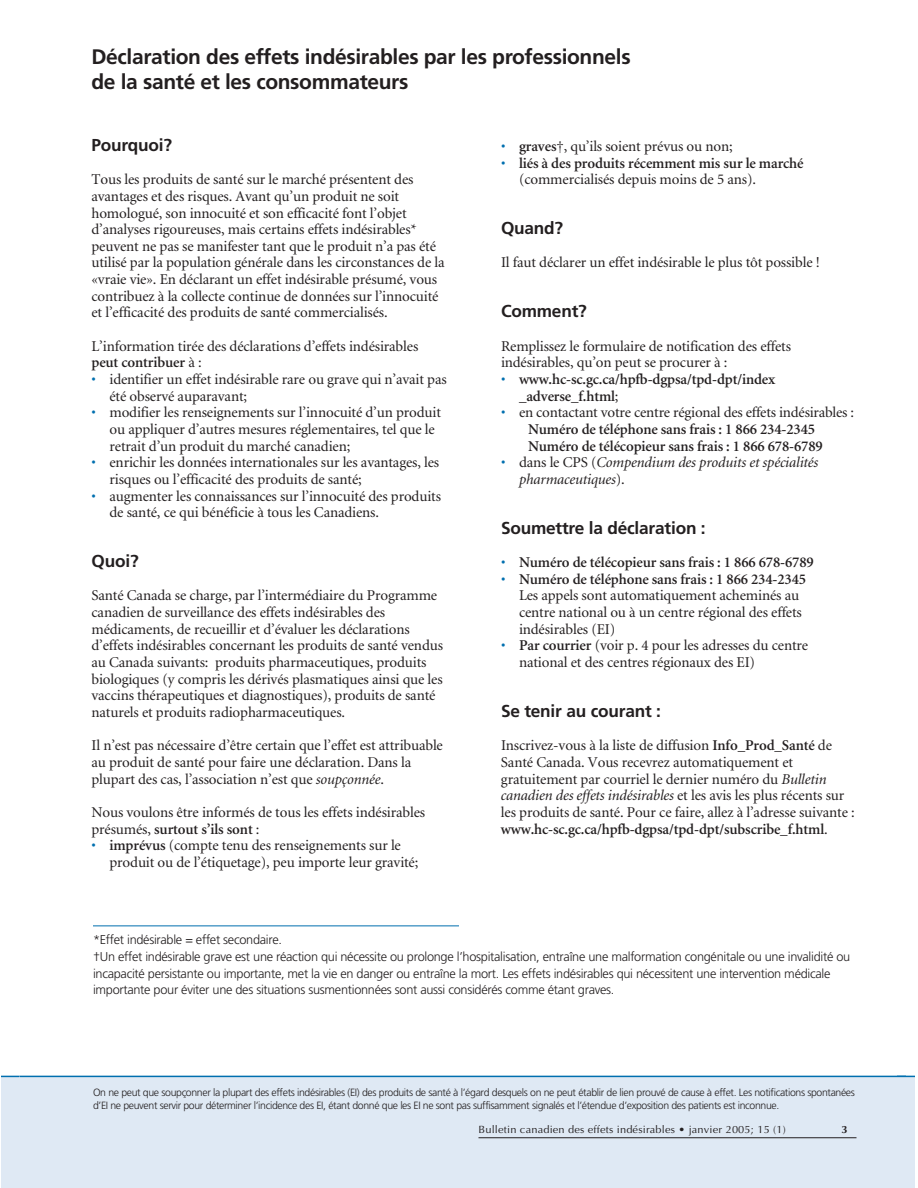
<style>
.page{position:relative;width:918px;height:1188px;background:#fff}
.page>*{position:absolute;margin:0;border:0;box-sizing:border-box;transform-origin:0 0}
.t1{font:700 21px/25.2px "Frutiger";letter-spacing:-.015em;color:#231f20}
.t2{font:700 17.25px "Frutiger";letter-spacing:-.01em;color:#231f20}
.t3{font:15px/16.6px "Minion";letter-spacing:-.01em;color:#231f20}
.t4{font:600 15px/16.6px "Minion";letter-spacing:-.01em;color:#231f20}
.t5{font:italic 15px/16.6px "Minion";letter-spacing:-.01em;color:#231f20}
.t6{font:300 12.75px/16.6px "Frutiger";letter-spacing:-.02em;color:#231f20}
.t7{font:300 10.5px/12.8px "Frutiger";letter-spacing:-.035em;color:#231f20}
.t8{font:10.5px "Optima";letter-spacing:.015em;color:#231f20;scale:1.05 1}
.t9{font:700 10.5px "Optima";color:#231f20;scale:1.05 1}
.s1{font-weight:600}
.s2{color:#006faf}
.s3{font-style:italic}
.s4{font-weight:400;color:#006faf}
.s5{font-weight:400}
.s6{font-style:normal;color:#006faf}
.s7{font-style:normal}
</style>
<div class="page">
<div style="left:897px;top:1077px;width:18px;height:111px;background:#dfe9f4"></div>
<div style="left:20px;top:1077px;width:886px;height:111px;background:#dfe9f4"></div>
<hr style="left:20px;top:1076px;width:886px;height:1px;background:#006faf">
<hr style="left:478px;top:1137px;width:378px;height:1px;background:#231f20">
<div style="left:2px;top:1077px;width:18px;height:111px;background:#dfe9f4"></div>
<svg style="left:2px;top:1076px;width:17px;height:1px"></svg>
<hr style="left:93px;top:926px;width:366px;height:1px;background:#006faf">
<h1 class="t1" style="left:92px;top:45px;width:541px">Déclaration des effets indésirables par les professionnels de la santé et les consommateurs</h1>
<p class="t2" style="left:92px;top:138px;width:82px">Pourquoi?</p>
<p class="t3" style="left:92px;top:172px;width:355px">Tous les produits de santé sur le marché présentent des avantages et des risques. Avant qu’un produit ne soit homologué, son innocuité et son efficacité font l’objet d’analyses rigoureuses, mais certains effets indésirables* peuvent ne pas se manifester tant que le produit n’a pas été utilisé par la population générale dans les circonstances de la «vraie vie». En déclarant un effet indésirable présumé, vous contribuez à la collecte continue de données sur l’innocuité et l’efficacité des produits de santé commercialisés.</p>
<p class="t3" style="left:92px;top:339px;width:328px">L’information tirée des déclarations d’effets indésirables <span class="s1">peut contribuer</span> à :</p>
<p class="t3" style="left:110px;top:372px;width:339px;text-indent:-18px"><span class="s2">•</span> identifier un effet indésirable rare ou grave qui n’avait pas été observé auparavant;</p>
<p class="t3" style="left:110px;top:405px;width:333px;text-indent:-18px"><span class="s2">•</span> modifier les renseignements sur l’innocuité d’un produit ou appliquer d’autres mesures réglementaires, tel que le retrait d’un produit du marché canadien;</p>
<p class="t3" style="left:110px;top:455px;width:331px;text-indent:-18px"><span class="s2">•</span> enrichir les données internationales sur les avantages, les risques ou l’efficacité des produits de santé;</p>
<p class="t3" style="left:110px;top:489px;width:333px;text-indent:-18px"><span class="s2">•</span> augmenter les connaissances sur l’innocuité des produits de santé, ce qui bénéficie à tous les Canadiens.</p>
<p class="t2" style="left:92px;top:554px;width:49px">Quoi?</p>
<p class="t3" style="left:92px;top:589px;width:353px">Santé Canada se charge, par l’intermédiaire du Programme canadien de surveillance des effets indésirables des médicaments, de recueillir et d’évaluer les déclarations d’effets indésirables concernant les produits de santé vendus au Canada suivants: produits pharmaceutiques, produits biologiques (y compris les dérivés plasmatiques ainsi que les vaccins thérapeutiques et diagnostiques), produits de santé naturels et produits radiopharmaceutiques.</p>
<p class="t3" style="left:92px;top:738px;width:353px">Il n’est pas nécessaire d’être certain que l’effet est attribuable au produit de santé pour faire une déclaration. Dans la plupart des cas, l’association n’est que <span class="s3">soupçonnée</span>.</p>
<p class="t3" style="left:92px;top:805px;width:335px">Nous voulons être informés de tous les effets indésirables présumés, <span class="s1">surtout s’ils sont</span> :</p>
<p class="t3" style="left:110px;top:838px;width:310px;text-indent:-18px"><span class="s2">•</span> <span class="s1">imprévus</span> (compte tenu des renseignements sur le produit ou de l’étiquetage), peu importe leur gravité;</p>
<p class="t3" style="left:501px;top:139px;width:233px"><span class="s2">•</span> <span class="s1">graves</span>†, qu’ils soient prévus ou non;</p>
<p class="t4" style="left:519px;top:156px;width:286px;text-indent:-18px"><span class="s4">•</span> liés à des produits récemment mis sur le marché <span class="s5">(commercialisés depuis moins de 5 ans).</span></p>
<p class="t2" style="left:501px;top:221px;width:64px">Quand?</p>
<p class="t3" style="left:501px;top:256px;width:320px">Il faut déclarer un effet indésirable le plus tôt possible !</p>
<p class="t2" style="left:501px;top:304px;width:87px">Comment?</p>
<p class="t3" style="left:501px;top:339px;width:292px">Remplissez le formulaire de notification des effets indésirables, qu’on peut se procurer à :</p>
<p class="t4" style="left:519px;top:372px;width:258px;text-indent:-18px"><span class="s4">•</span> www.hc-sc.gc.ca/hpfb-dgpsa/tpd-dpt/index _adverse_f.html<span class="s5">;</span></p>
<p class="t4" style="left:528px;top:405px;width:328px;text-indent:-27px"><span class="s4">•</span> <span class="s5">en contactant votre centre régional des effets indésirables :<br></span>Numéro de téléphone sans frais : 1 866 234-2345<br>Numéro de télécopieur sans frais : 1 866 678-6789</p>
<p class="t5" style="left:519px;top:455px;width:301px;text-indent:-18px"><span class="s6">•</span> <span class="s7">dans le CPS (</span>Compendium des produits et spécialités pharmaceutiques<span class="s7">).</span></p>
<p class="t2" style="left:501px;top:521px;width:206px">Soumettre la déclaration :</p>
<p class="t4" style="left:501px;top:555px;width:314px"><span class="s4">•</span> Numéro de télécopieur sans frais : 1 866 678-6789</p>
<p class="t3" style="left:519px;top:572px;width:289px;text-indent:-18px"><span class="s2">•</span> <span class="s1">Numéro de téléphone sans frais : 1 866 234-2345<br></span>Les appels sont automatiquement acheminés au centre national ou à un centre régional des effets indésirables (EI)</p>
<p class="t3" style="left:519px;top:639px;width:291px;text-indent:-18px"><span class="s2">•</span> <span class="s1">Par courrier</span> (voir p. 4 pour les adresses du centre national et des centres régionaux des EI)</p>
<p class="t2" style="left:501px;top:704px;width:162px">Se tenir au courant :</p>
<p class="t3" style="left:501px;top:738px;width:355px">Inscrivez-vous à la liste de diffusion <span class="s1">Info_Prod_Santé</span> de Santé Canada. Vous recevrez automatiquement et gratuitement par courriel le dernier numéro du <span class="s3">Bulletin canadien des effets indésirables</span> et les avis les plus récents sur les produits de santé. Pour ce faire, allez à l’adresse suivante : <span class="s1">www.hc-sc.gc.ca/hpfb-dgpsa/tpd-dpt/subscribe_f.html</span>.</p>
<p class="t6" style="left:93px;top:932px;width:759px">*Effet indésirable = effet secondaire.<br>†Un effet indésirable grave est une réaction qui nécessite ou prolonge l’hospitalisation, entraîne une malformation congénitale ou une invalidité ou incapacité persistante ou importante, met la vie en danger ou entraîne la mort. Les effets indésirables qui nécessitent une intervention médicale importante pour éviter une des situations susmentionnées sont aussi considérés comme étant graves.</p>
<p class="t7" style="left:93px;top:1087px;width:763px">On ne peut que soupçonner la plupart des effets indésirables (EI) des produits de santé à l’égard desquels on ne peut établir de lien prouvé de cause à effet. Les notifications spontanées d’EI ne peuvent servir pour déterminer l’incidence des EI, étant donné que les EI ne sont pas suffisamment signalés et l’étendue d’exposition des patients est inconnue.</p>
<p class="t8" style="left:478px;top:1125px;width:294px">Bulletin canadien des effets indésirables • janvier 2005; 15 (1)</p>
<p class="t9" style="left:841px;top:1125px;width:7px">3</p>
</div>
